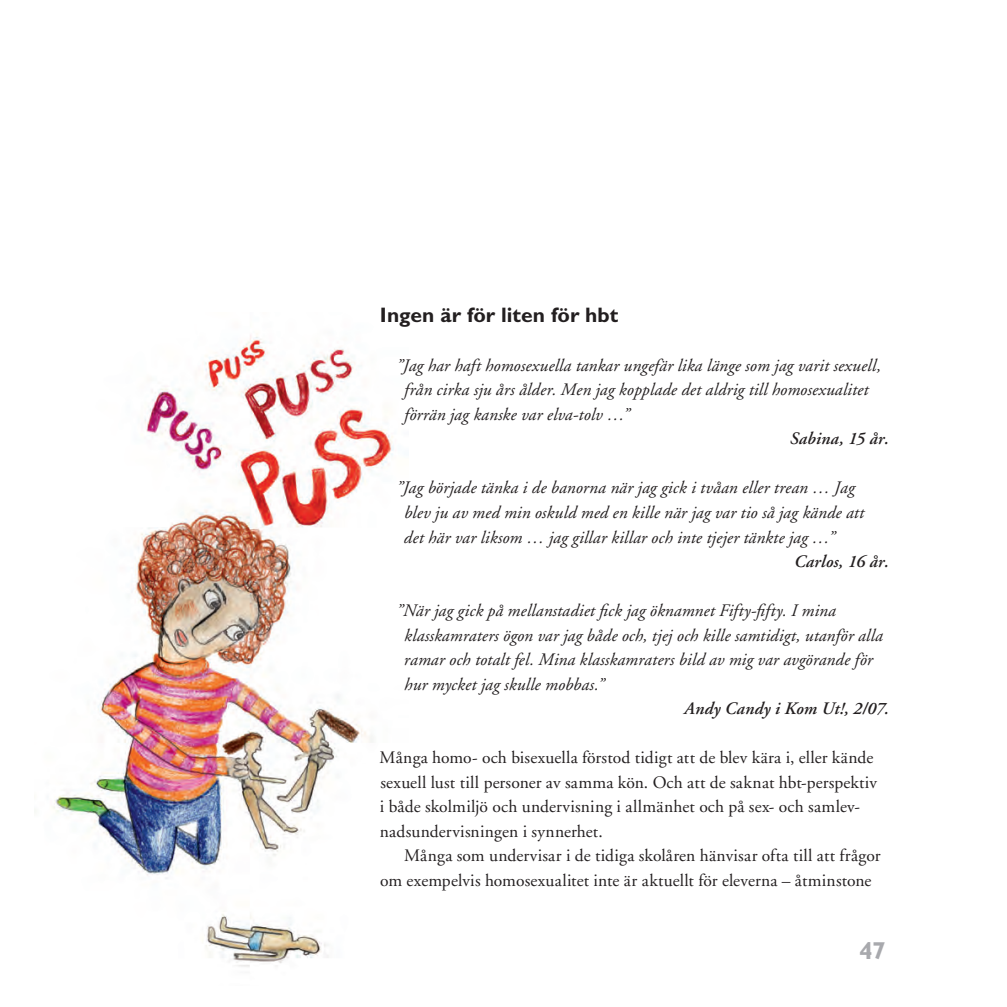
<style>
.page{position:relative;width:1007px;height:1007px;background:#fff}
.page>*{position:absolute;margin:0;border:0;box-sizing:border-box;transform-origin:0 0}
.t1{font:700 24.5px "Gill Sans";color:#a8a9ad}
.t2{font:700 21px "Gill Sans";color:#231f20}
.t3{font:italic 17.5px/24.5px "Adobe Garamond";letter-spacing:.005em;color:#231f20}
.t4{font:17.5px/24.5px "Adobe Garamond";letter-spacing:.01em;color:#231f20}
.t5{font:italic 600 17.5px "Adobe Garamond";letter-spacing:.01em;color:#231f20}
</style>
<div class="page">
<img style="left:52px;top:335px;width:342px;height:632px">
<p class="t2" style="left:380px;top:307px;width:240px">Ingen är för liten för hbt</p>
<p class="t3" style="left:403px;top:354px;width:478px;text-indent:-8px">”Jag har haft homosexuella tankar ungefär lika länge som jag varit sexuell, från cirka sju års ålder. Men jag kopplade det aldrig till homosexualitet förrän jag kanske var elva-tolv …”</p>
<p class="t5" style="left:788px;top:431px;width:101px">Sabina, 15 år.</p>
<p class="t3" style="left:403px;top:477px;width:461px;text-indent:-8px">”Jag började tänka i de banorna när jag gick i tvåan eller trean … Jag blev ju av med min oskuld med en kille när jag var tio så jag kände att det här var liksom … jag gillar killar och inte tjejer tänkte jag …”</p>
<p class="t5" style="left:793px;top:554px;width:96px">Carlos, 16 år.</p>
<p class="t3" style="left:403px;top:599px;width:480px;text-indent:-8px">”När jag gick på mellanstadiet fick jag öknamnet Fifty-fifty. I mina klasskamraters ögon var jag både och, tjej och kille samtidigt, utanför alla ramar och totalt fel. Mina klasskamraters bild av mig var avgörande för hur mycket jag skulle mobbas.”</p>
<p class="t5" style="left:683px;top:701px;width:206px">Andy Candy i Kom Ut!, 2/07.</p>
<p class="t4" style="left:379px;top:746px;width:498px">Många homo- och bisexuella förstod tidigt att de blev kära i, eller kände sexuell lust till personer av samma kön. Och att de saknat hbt-perspektiv i både skolmiljö och undervisning i allmänhet och på sex- och samlev&shy;nadsundervisningen i synnerhet.</p>
<p class="t4" style="left:380px;top:844px;width:502px;text-indent:24px">Många som undervisar i de tidiga skolåren hänvisar ofta till att frågor om exempelvis homosexualitet inte är aktuellt för eleverna – åtminstone</p>
<h1 class="t1" style="left:859px;top:942px;width:28px">47</h1>
</div>
